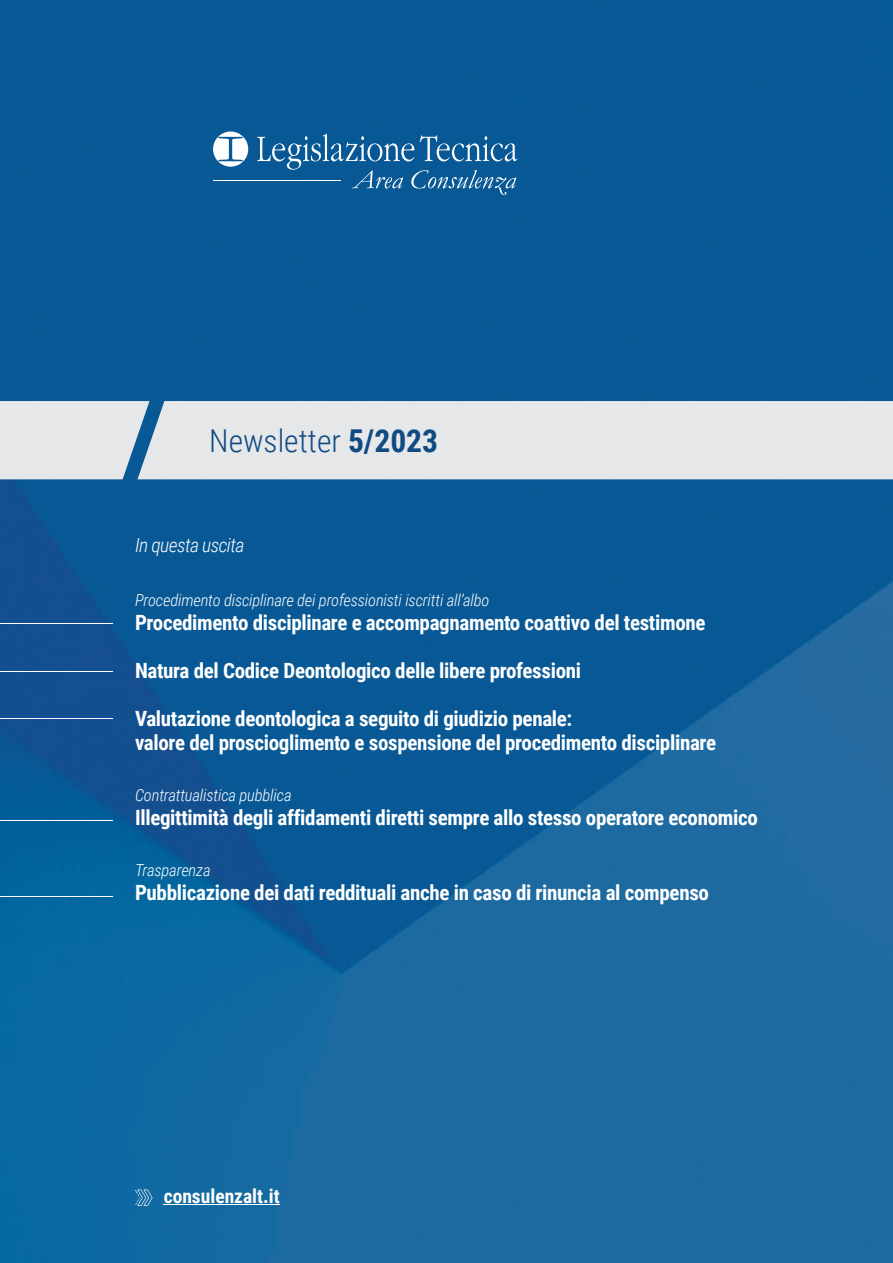
<style>
.page{position:relative;width:893px;height:1263px;background:#fff}
.page>*{position:absolute;margin:0;border:0;box-sizing:border-box;transform-origin:0 0}
.t1{font:300 31.5px "Roboto Condensed";color:#104a83}
.t2{font:700 21px/24px "Roboto Condensed";letter-spacing:-.015em;color:#fff}
.t3{font:700 19.5px "Roboto Condensed";color:#fff}
.t4{font:italic 300 19.5px "Roboto Condensed";letter-spacing:-.03em;color:#fff}
.t5{font:italic 300 16.5px "Roboto Condensed";letter-spacing:-.01em;color:#fff}
.s1{font-weight:700}
</style>
<div class="page">
<img style="left:0;top:0;width:893px;height:1263px">
<svg style="left:257px;top:134px;width:260px;height:61px;background:#256ca2"></svg>
<svg style="left:213px;top:132px;width:35px;height:35px"></svg>
<hr style="left:213px;top:180px;width:127px;height:1px;background:#fff">
<div style="left:150px;top:401px;width:743px;height:78px;background:#e6e7e9"></div>
<svg style="left:0;top:401px;width:150px;height:78px;background:#d5dce2"></svg>
<hr style="left:0;top:623px;width:113px;height:1px;background:#fff">
<hr style="left:0;top:671px;width:113px;height:1px;background:#fff">
<hr style="left:0;top:718px;width:113px;height:1px;background:#fff">
<hr style="left:0;top:820px;width:113px;height:1px;background:#fff">
<hr style="left:0;top:896px;width:113px;height:1px;background:#fff">
<hr style="left:164px;top:1204px;width:116px;height:1px;background:#fff">
<svg style="left:135px;top:1190px;width:17px;height:16px"></svg>
<h1 class="t1" style="left:209px;top:419px;width:230px">Newsletter <span class="s1">5/2023</span></h1>
<p class="t4" style="left:135px;top:531px;width:111px">In questa uscita</p>
<p class="t5" style="left:135px;top:588px;width:356px">Procedimento disciplinare dei professionisti iscritti all’albo</p>
<p class="t2" style="left:135px;top:609px;width:572px">Procedimento disciplinare e accompagnamento coattivo del testimone</p>
<p class="t2" style="left:135px;top:657px;width:448px">Natura del Codice Deontologico delle libere professioni</p>
<p class="t2" style="left:135px;top:705px;width:583px">Valutazione deontologica a seguito di giudizio penale:<br>valore del proscioglimento e sospensione del procedimento disciplinare</p>
<p class="t5" style="left:135px;top:783px;width:158px">Contrattualistica pubblica</p>
<p class="t2" style="left:135px;top:804px;width:624px">Illegittimità degli affidamenti diretti sempre allo stesso operatore economico</p>
<p class="t5" style="left:135px;top:858px;width:77px">Trasparenza</p>
<p class="t2" style="left:135px;top:879px;width:575px">Pubblicazione dei dati reddituali anche in caso di rinuncia al compenso</p>
<p class="t3" style="left:164px;top:1182px;width:118px">consulenzalt.it</p>
</div>
